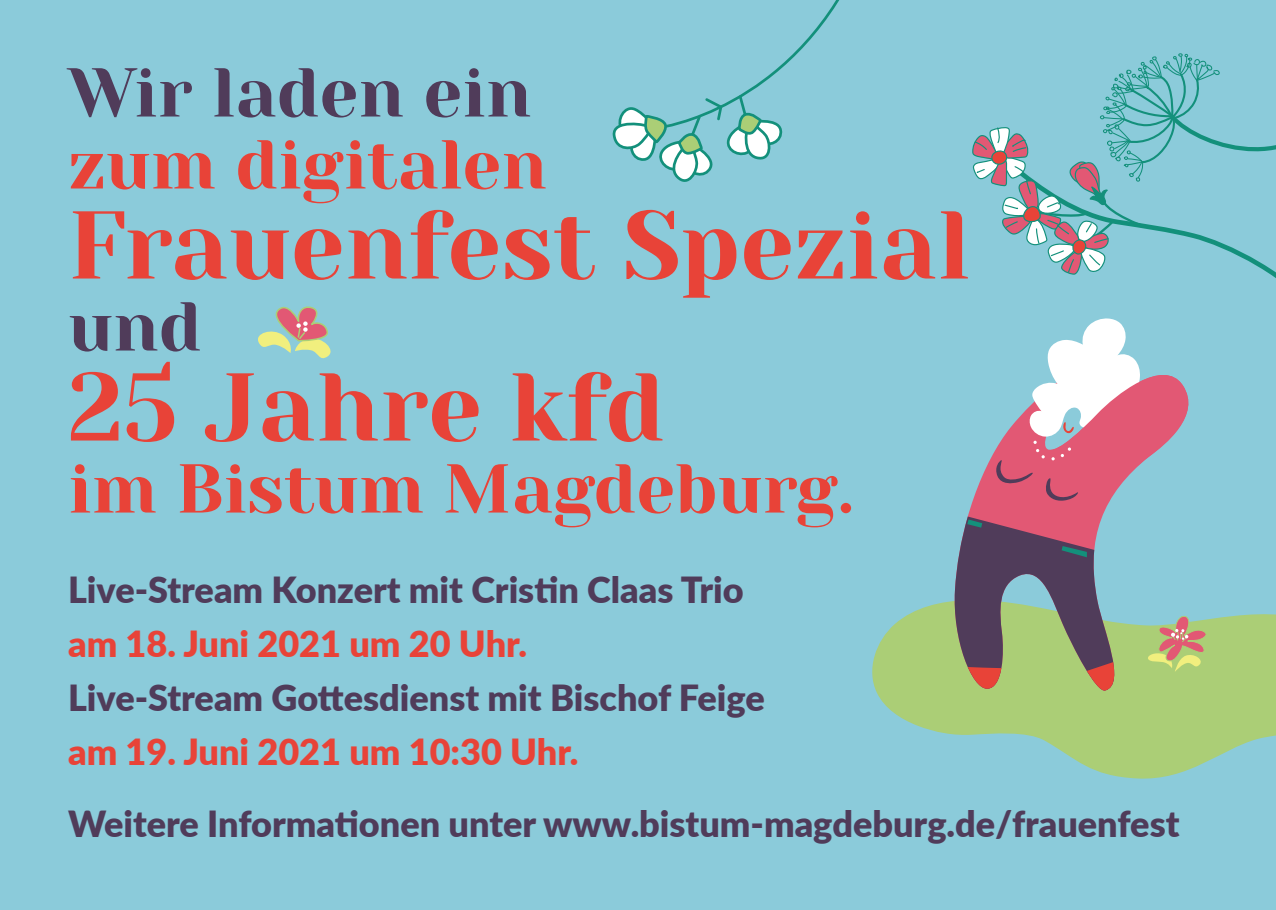
<style>
.page{position:relative;width:1276px;height:910px;background:#fff}
.page>*{position:absolute;margin:0;border:0;box-sizing:border-box;transform-origin:0 0}
.t1{font:96px "Yeseva One";color:#e84338}
.t2{font:69px "Yeseva One";color:#e84338}
.t3{font:69px "Yeseva One";color:#503c5a}
.t4{font:900 36px "Lato";color:#503c5a}
.t5{font:900 36px "Lato";color:#e84338}
</style>
<div class="page">
<div style="left:0;top:0;width:1275px;height:910px;background:#8bcbda"></div>
<svg style="left:612px;top:0;width:228px;height:182px"></svg>
<svg style="left:258px;top:306px;width:73px;height:53px"></svg>
<svg style="left:872px;top:597px;width:404px;height:184px;fill:#abce76"></svg>
<svg style="left:1202px;top:615px;width:5px;height:57px"></svg>
<svg style="left:968px;top:502px;width:234px;height:191px"></svg>
<svg style="left:972px;top:51px;width:304px;height:451px"></svg>
<svg style="left:952px;top:516px;width:175px;height:177px"></svg>
<h2 class="t3" style="left:68px;top:42px;width:465px">Wir laden ein</h2>
<h2 class="t2" style="left:68px;top:114px;width:480px">zum digitalen</h2>
<h1 class="t1" style="left:68px;top:175px;width:903px">Frauenfest Spezial</h1>
<h2 class="t3" style="left:68px;top:276px;width:135px">und</h2>
<h1 class="t1" style="left:68px;top:337px;width:598px">25 Jahre kfd</h1>
<h2 class="t2" style="left:68px;top:438px;width:787px">im Bistum Magdeburg.</h2>
<p class="t4" style="left:68px;top:562px;width:677px">Live-Stream Konzert mit Cristin Claas Trio</p>
<p class="t5" style="left:68px;top:616px;width:460px">am 18. Juni 2021 um 20 Uhr.</p>
<p class="t4" style="left:68px;top:670px;width:698px">Live-Stream Gottesdienst mit Bischof Feige</p>
<p class="t5" style="left:68px;top:724px;width:512px">am 19. Juni 2021 um 10:30 Uhr.</p>
<p class="t4" style="left:68px;top:796px;width:1113px">Weitere Informationen unter www.bistum-magdeburg.de/frauenfest</p>
</div>
